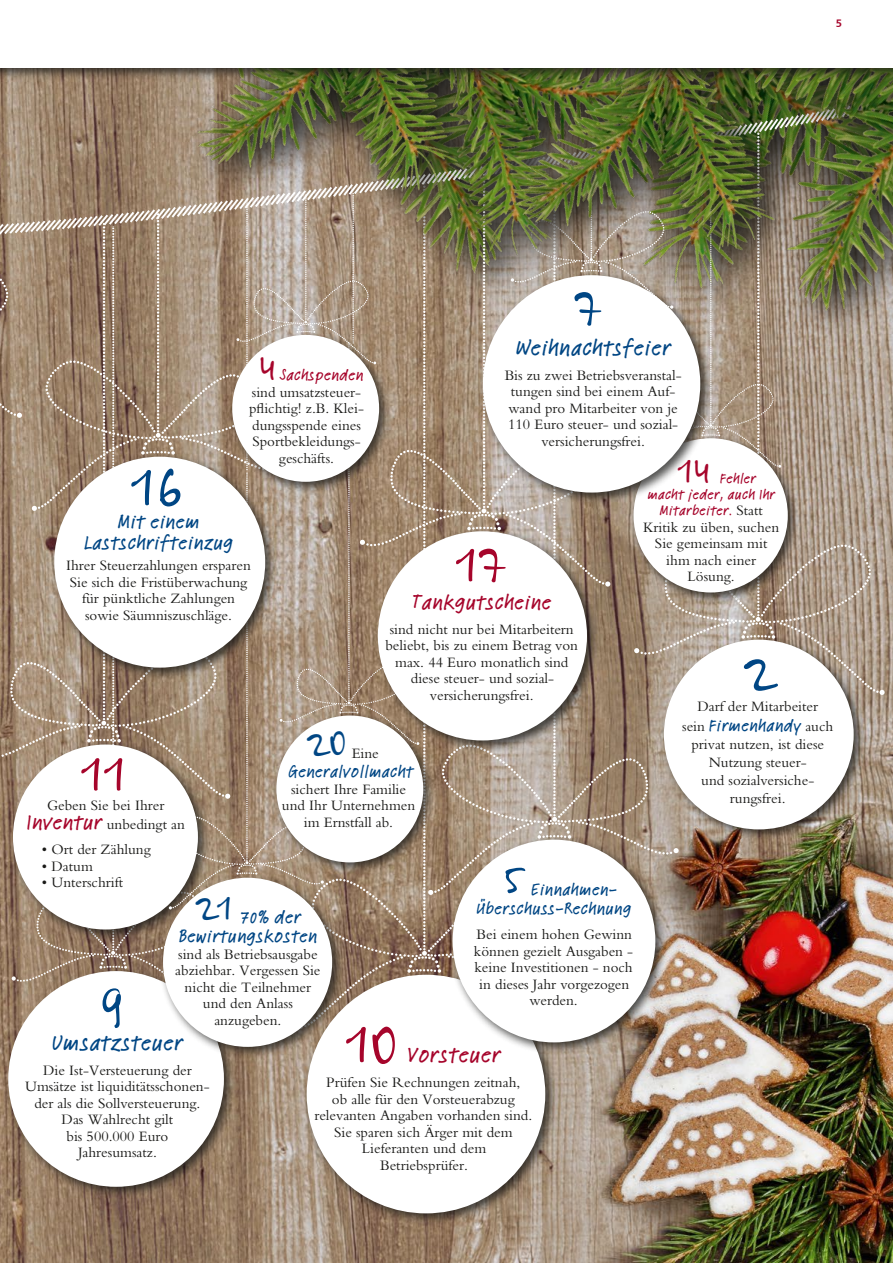
<style>
.page{position:relative;width:893px;height:1263px;background:#fff}
.page>*{position:absolute;margin:0;border:0;box-sizing:border-box;transform-origin:0 0}
.t1{font:75px "ALS Syys Script";color:#a6052b}
.t2{font:75px "ALS Syys Script";color:#004684}
.t3{font:69px "ALS Syys Script";color:#a6052b}
.t4{font:69px "ALS Syys Script";color:#004684}
.t5{font:52.5px "ALS Syys Script";color:#004684}
.t6{font:48px "ALS Syys Script";color:#004684}
.t7{font:48px "ALS Syys Script";color:#a6052b}
.t8{font:500 24px "Linotype Feltpen";letter-spacing:.025em;color:#004684}
.t9{font:500 24px "Linotype Feltpen";letter-spacing:.025em;color:#a6052b}
.t10{font:500 22.5px "Linotype Feltpen";letter-spacing:.025em;color:#a6052b}
.t11{font:500 21px/21px "Linotype Feltpen";letter-spacing:.025em;color:#004684;text-align:center}
.t12{font:500 19.5px/19.5px "Linotype Feltpen";letter-spacing:.025em;color:#004684}
.t13{font:500 18px/19.5px "Linotype Feltpen";letter-spacing:.025em;color:#004684}
.t14{font:500 16.5px "Linotype Feltpen";letter-spacing:.025em;color:#a6052b}
.t15{font:15px/16.5px "Bembo";color:#1a1a18;text-align:center}
.t16{font:500 15px "Linotype Feltpen";letter-spacing:.025em;color:#a6052b}
.t17{font:700 10.5px "Signa Normal";color:#a6052b}
.s1{font-family:"Bembo";font-weight:400;color:#1a1a18}
.s2{font-family:"Bembo";font-weight:400;font-size:15px;color:#1a1a18}
.s3{font-family:"Linotype Feltpen";font-weight:500;font-size:22.5px;color:#a6052b}
</style>
<div class="page">
<img style="left:0;top:439px;width:893px;height:824px">
<div style="left:302px;top:970px;width:256px;height:256px;background:#1a1a18;opacity:.75"></div>
<div style="left:307px;top:975px;width:238px;height:238px;background:#fff;border-radius:50%"></div>
<div style="left:448px;top:835px;width:220px;height:220px;background:#1a1a18;opacity:.75"></div>
<div style="left:453px;top:840px;width:202px;height:202px;background:#fff;border-radius:50%"></div>
<div style="left:4px;top:967px;width:232px;height:232px;background:#1a1a18;opacity:.75"></div>
<div style="left:8px;top:971px;width:216px;height:216px;background:#fff;border-radius:50%"></div>
<div style="left:159px;top:873px;width:186px;height:186px;background:#1a1a18;opacity:.75"></div>
<div style="left:163px;top:878px;width:169px;height:169px;background:#fff;border-radius:50%"></div>
<svg style="left:0;top:80px;width:104px;height:46px;background:#9e8770"></svg>
<img style="left:628px;top:80px;width:265px;height:344px">
<img style="left:104px;top:80px;width:524px;height:46px">
<div style="left:0;top:0;width:893px;height:80px;background:#1a1a18;opacity:.75"></div>
<div style="left:0;top:0;width:893px;height:68px;background:#fff"></div>
<img style="left:0;top:126px;width:885px;height:903px">
<h2 class="t4" style="left:573px;top:261px;width:31px">7</h2>
<p class="t17" style="left:836px;top:16px;width:7px">5</p>
<h3 class="t8" style="left:516px;top:331px;width:156px">Weihnachtsfeier</h3>
<p class="t15" style="left:505px;top:366px;width:178px">Bis zu zwei Betriebsveranstal&shy;tungen sind bei einem Auf&shy;wand pro Mitarbeiter von je<br>110 Euro steuer- und sozial&shy;versicherungsfrei.</p>
<h3 class="t7" style="left:259px;top:336px;width:18px">4</h3>
<p class="t14" style="left:280px;top:364px;width:85px">Sachspenden</p>
<p class="t15" style="left:249px;top:383px;width:116px">sind umsatzsteuer&shy;pflichtig! z.B. Klei&shy;dungsspende eines<br>Sportbekleidungs&shy;geschäfts.</p>
<h3 class="t7" style="left:678px;top:439px;width:34px">14</h3>
<h1 class="t2" style="left:131px;top:436px;width:52px">16</h1>
<p class="t16" style="left:720px;top:468px;width:37px">Fehler</p>
<p class="t16" style="left:647px;top:484px;width:129px">macht jeder, auch Ihr</p>
<p class="t16" style="left:659px;top:500px;width:105px">Mitarbeiter. <span class="s1">Statt</span></p>
<p class="t15" style="left:643px;top:518px;width:138px">Kritik zu üben, suchen<br>Sie gemeinsam mit ihm nach einer<br>Lösung.</p>
<h3 class="t11" style="left:84px;top:510px;width:150px">Mit einem<br>Lastschrifteinzug</h3>
<p class="t15" style="left:66px;top:557px;width:186px">Ihrer Steuerzahlungen ersparen<br>Sie sich die Fristüberwachung für pünktliche Zahlungen sowie Säumniszuschläge.</p>
<h2 class="t3" style="left:456px;top:518px;width:53px">17</h2>
<h3 class="t10" style="left:412px;top:586px;width:141px">Tankgutscheine</h3>
<p class="t15" style="left:385px;top:620px;width:194px">sind nicht nur bei Mitarbeitern beliebt, bis zu einem Betrag von max. 44 Euro monatlich sind diese steuer- und sozial&shy;versicherungsfrei.</p>
<h2 class="t4" style="left:743px;top:626px;width:36px">2</h2>
<p class="t15" style="left:697px;top:698px;width:122px">Darf der Mitarbeiter</p>
<p class="t13" style="left:682px;top:715px;width:153px"><span class="s2">sein</span> Firmenhandy <span class="s2">auch</span></p>
<p class="t15" style="left:691px;top:735px;width:134px;line-height:18px">privat nutzen, ist diese<br>Nutzung steuer-<br>und sozialversiche&shy;rungsfrei.</p>
<h3 class="t6" style="left:307px;top:711px;width:41px">20</h3>
<p class="t15" style="left:352px;top:744px;width:29px">Eine</p>
<p class="t13" style="left:288px;top:761px;width:126px">Generalvollmacht</p>
<p class="t15" style="left:282px;top:780px;width:135px">sichert Ihre Familie und Ihr Unternehmen im Ernstfall ab.</p>
<h2 class="t3" style="left:81px;top:727px;width:47px">11</h2>
<p class="t15" style="left:27px;top:795px;width:160px;line-height:19.5px">Geben Sie bei Ihrer<br><span class="s3">Inventur</span> unbedingt an</p>
<p class="t15" style="left:42px;top:841px;width:110px">• Ort der Zählung</p>
<p class="t15" style="left:42px;top:858px;width:52px">• Datum</p>
<p class="t15" style="left:42px;top:874px;width:83px">• Unterschrift</p>
<h3 class="t5" style="left:504px;top:843px;width:22px">5</h3>
<p class="t13" style="left:476px;top:879px;width:157px;text-indent:55px">Einnahmen-<br>Überschuss-Rechnung</p>
<p class="t15" style="left:474px;top:926px;width:161px">Bei einem hohen Gewinn können gezielt Ausgaben - keine Investitionen - noch in dieses Jahr vorgezogen werden.</p>
<h3 class="t6" style="left:195px;top:876px;width:39px">21</h3>
<h3 class="t12" style="left:179px;top:906px;width:140px;text-indent:62px">70% der<br>Bewirtungskosten</h3>
<p class="t15" style="left:175px;top:946px;width:147px">sind als Betriebsausgabe abziehbar. Vergessen Sie nicht die Teilnehmer und den Anlass anzugeben.</p>
<h2 class="t4" style="left:100px;top:960px;width:26px">9</h2>
<h1 class="t1" style="left:346px;top:993px;width:53px">10</h1>
<h3 class="t8" style="left:52px;top:1026px;width:132px">Umsatzsteuer</h3>
<p class="t15" style="left:25px;top:1062px;width:186px">Die Ist-Versteuerung der<br>Umsätze ist liquiditätsschonen&shy;der als die Sollversteuerung.<br>Das Wahlrecht gilt<br>bis 500.000 Euro<br>Jahresumsatz.</p>
<h3 class="t9" style="left:407px;top:1038px;width:94px">Vorsteuer</h3>
<p class="t15" style="left:314px;top:1074px;width:219px">Prüfen Sie Rechnungen zeitnah,<br>ob alle für den Vorsteuerabzug relevanten Angaben vorhanden sind.<br>Sie sparen sich Ärger mit dem<br>Lieferanten und dem<br>Betriebsprüfer.</p>
</div>
